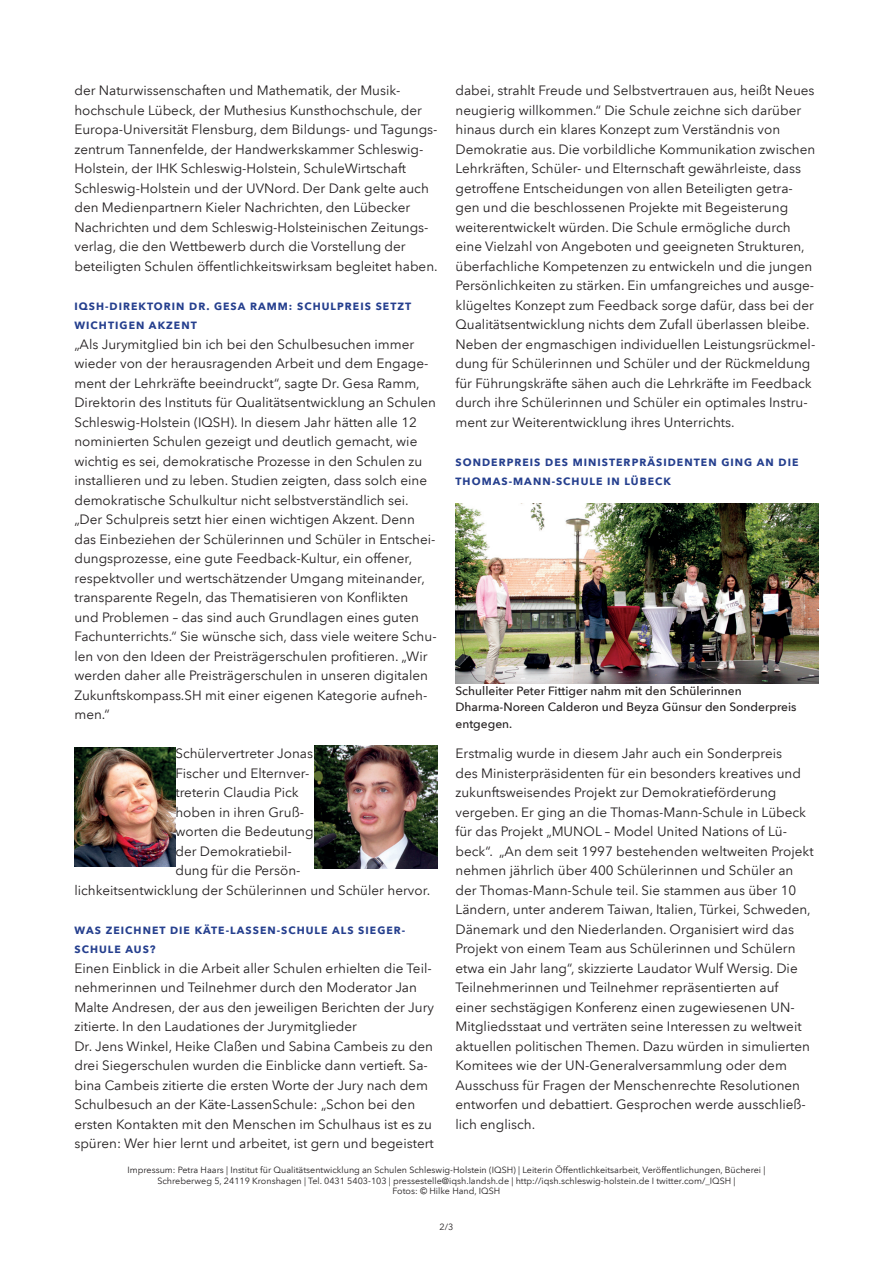
<style>
.page{position:relative;width:893px;height:1263px;background:#fff}
.page>*{position:absolute;margin:0;border:0;box-sizing:border-box;transform-origin:0 0}
.t1{font:13.5px/19.5px "Avenir Next LT Pro";color:#231f20}
.t2{font:500 12px/16.5px "Avenir Next LT Pro";color:#231f20}
.t3{font:700 10.5px/19.5px "Avenir Next LT Pro";letter-spacing:.1em;color:#253f8e}
.t4{font:9px/10.8px "Avenir Next LT Pro";color:#231f20;text-align:center}
</style>
<div class="page">
<img style="left:74px;top:747px;width:101px;height:120px">
<img style="left:315px;top:745px;width:122px;height:124px">
<img style="left:455px;top:503px;width:364px;height:180px">
<p class="t1" style="left:455px;top:81px;width:361px">dabei, strahlt Freude und Selbstvertrauen aus, heißt Neues neugierig willkommen.“ Die Schule zeichne sich darüber hinaus durch ein klares Konzept zum Verständnis von Demokratie aus. Die vorbildliche Kommunikation zwischen Lehrkräften, Schüler- und Elternschaft gewährleiste, dass getroffene Entscheidungen von allen Beteiligten getra&shy;gen und die beschlossenen Projekte mit Begeisterung weiterentwickelt würden. Die Schule ermögliche durch eine Vielzahl von Angeboten und geeigneten Strukturen, überfachliche Kompetenzen zu entwickeln und die jungen Persönlichkeiten zu stärken. Ein umfangreiches und ausge&shy;klügeltes Konzept zum Feedback sorge dafür, dass bei der Qualitätsentwicklung nichts dem Zufall überlassen bleibe.<br>Neben der engmaschigen individuellen Leistungsrückmel&shy;dung für Schülerinnen und Schüler und der Rückmeldung für Führungskräfte sähen auch die Lehrkräfte im Feedback durch ihre Schülerinnen und Schüler ein optimales Instru&shy;ment zur Weiterentwicklung ihres Unterrichts.</p>
<p class="t3" style="left:455px;top:452px;width:344px">SONDERPREIS DES MINISTERPRÄSIDENTEN GING AN DIE<br>THOMAS-MANN-SCHULE IN LÜBECK</p>
<p class="t1" style="left:74px;top:81px;width:365px">der Naturwissenschaften und Mathematik, der Musik&shy;hochschule Lübeck, der Muthesius Kunsthochschule, der Europa-Universität Flensburg, dem Bildungs- und Tagungs&shy;zentrum Tannenfelde, der Handwerkskammer Schleswig-Holstein, der IHK Schleswig-Holstein, SchuleWirtschaft Schleswig-Holstein und der UVNord. Der Dank gelte auch den Medienpartnern Kieler Nachrichten, den Lübecker Nachrichten und dem Schleswig-Holsteinischen Zeitungs&shy;verlag, die den Wettbewerb durch die Vorstellung der beteiligten Schulen öffentlichkeitswirksam begleitet haben.</p>
<p class="t3" style="left:74px;top:296px;width:338px">IQSH-DIREKTORIN DR. GESA RAMM: SCHULPREIS SETZT<br>WICHTIGEN AKZENT</p>
<p class="t1" style="left:74px;top:334px;width:364px">„Als Jurymitglied bin ich bei den Schulbesuchen immer wieder von der herausragenden Arbeit und dem Engage&shy;ment der Lehrkräfte beeindruckt“, sagte Dr. Gesa Ramm, Direktorin des Instituts für Qualitätsentwicklung an Schulen Schleswig-Holstein (IQSH). In diesem Jahr hätten alle 12 nominierten Schulen gezeigt und deutlich gemacht, wie wichtig es sei, demokratische Prozesse in den Schulen zu installieren und zu leben. Studien zeigten, dass solch eine demokratische Schulkultur nicht selbstverständlich sei. „Der Schulpreis setzt hier einen wichtigen Akzent. Denn das Einbeziehen der Schülerinnen und Schüler in Entschei&shy;dungsprozesse, eine gute Feedback-Kultur, ein offener, respektvoller und wertschätzender Umgang miteinander, transparente Regeln, das Thematisieren von Konflikten<br>und Problemen – das sind auch Grundlagen eines guten Fachunterrichts.“ Sie wünsche sich, dass viele weitere Schu&shy;len von den Ideen der Preisträgerschulen profitieren. „Wir werden daher alle Preisträgerschulen in unseren digitalen Zukunftskompass.SH mit einer eigenen Kategorie aufneh&shy;men.“</p>
<p class="t1" style="left:175px;top:744px;width:139px">Schülervertreter Jonas</p>
<p class="t1" style="left:175px;top:763px;width:136px">Fischer und Elternver-</p>
<p class="t1" style="left:175px;top:783px;width:125px">treterin Claudia Pick</p>
<p class="t1" style="left:175px;top:802px;width:130px">hoben in ihren Gruß-</p>
<p class="t1" style="left:175px;top:822px;width:140px">worten die Bedeutung</p>
<p class="t1" style="left:175px;top:841px;width:118px">der Demokratiebil-</p>
<p class="t1" style="left:175px;top:861px;width:127px">dung für die Persön-</p>
<p class="t1" style="left:74px;top:880px;width:358px">lichkeitsentwicklung der Schülerinnen und Schüler hervor.</p>
<p class="t3" style="left:74px;top:920px;width:332px">WAS ZEICHNET DIE KÄTE-LASSEN-SCHULE ALS SIEGER-<br>SCHULE AUS?</p>
<p class="t1" style="left:74px;top:958px;width:361px">Einen Einblick in die Arbeit aller Schulen erhielten die Teil&shy;nehmerinnen und Teilnehmer durch den Moderator Jan Malte Andresen, der aus den jeweiligen Berichten der Jury zitierte. In den Laudationes der Jurymitglieder<br>Dr. Jens Winkel, Heike Claßen und Sabina Cambeis zu den drei Siegerschulen wurden die Einblicke dann vertieft. Sa&shy;bina Cambeis zitierte die ersten Worte der Jury nach dem Schulbesuch an der Käte-LassenSchule: „Schon bei den ersten Kontakten mit den Menschen im Schulhaus ist es zu spüren: Wer hier lernt und arbeitet, ist gern und begeistert</p>
<p class="t2" style="left:455px;top:682px;width:342px">Schulleiter Peter Fittiger nahm mit den Schülerinnen<br>Dharma-Noreen Calderon und Beyza Günsur den Sonderpreis entgegen.</p>
<p class="t1" style="left:455px;top:744px;width:360px">Erstmalig wurde in diesem Jahr auch ein Sonderpreis<br>des Ministerpräsidenten für ein besonders kreatives und zukunftsweisendes Projekt zur Demokratieförderung vergeben. Er ging an die Thomas-Mann-Schule in Lübeck für das Projekt „MUNOL – Model United Nations of Lü&shy;beck“. „An dem seit 1997 bestehenden weltweiten Projekt nehmen jährlich über 400 Schülerinnen und Schüler an der Thomas-Mann-Schule teil. Sie stammen aus über 10<br>Ländern, unter anderem Taiwan, Italien, Türkei, Schweden, Dänemark und den Niederlanden. Organisiert wird das Projekt von einem Team aus Schülerinnen und Schülern etwa ein Jahr lang“, skizzierte Laudator Wulf Wersig. Die Teilnehmerinnen und Teilnehmer repräsentierten auf<br>einer sechstägigen Konferenz einen zugewiesenen UN-Mitgliedsstaat und verträten seine Interessen zu weltweit aktuellen politischen Themen. Dazu würden in simulierten Komitees wie der UN-Generalversammlung oder dem Ausschuss für Fragen der Menschenrechte Resolutionen entworfen und debattiert. Gesprochen werde ausschließ&shy;lich englisch.</p>
<p class="t4" style="left:127px;top:1164px;width:639px">Impressum: Petra Haars | Institut für Qualitätsentwicklung an Schulen Schleswig-Holstein (IQSH) | Leiterin Öffentlichkeitsarbeit, Veröffentlichungen, Bücherei |<br>Schreberweg 5, 24119 Kronshagen | Tel. 0431 5403-103 | pressestelle@iqsh.landsh.de | http://iqsh.schleswig-holstein.de I twitter.com/_IQSH |<br>Fotos: © Hilke Hand, IQSH</p>
<p class="t4" style="left:440px;top:1221px;width:15px">2/3</p>
</div>
